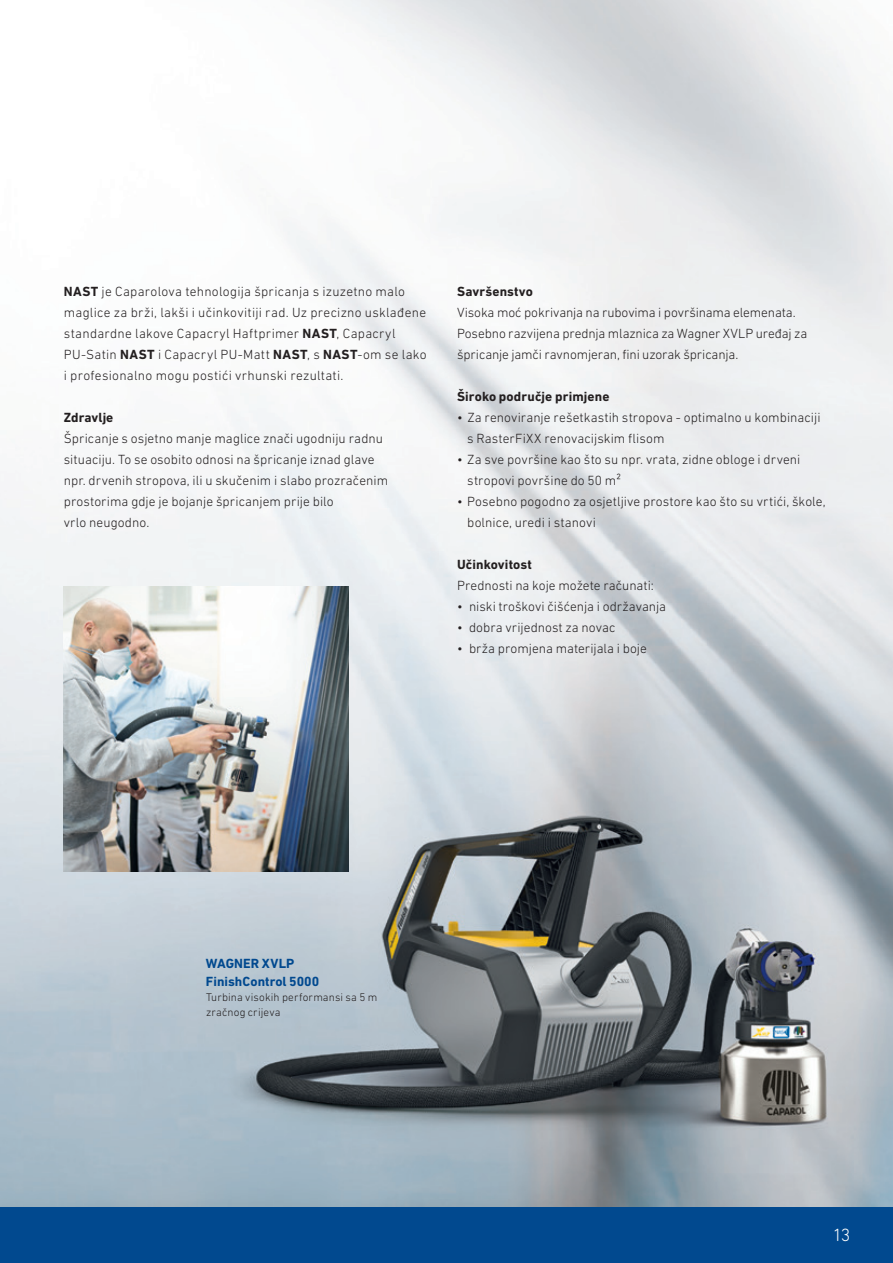
<style>
.page{position:relative;width:893px;height:1263px;background:#fff}
.page>*{position:absolute;margin:0;border:0;box-sizing:border-box;transform-origin:0 0}
.t1{font:300 18px "DIN Next Rounded LT Pro";color:#fff}
.t2{font:300 13.5px/21px "DIN Next LT Pro";letter-spacing:.005em;color:#231f20}
.t3{font:700 13.5px "DIN Next LT Pro";letter-spacing:.005em;color:#231f20}
.t4{font:300 13.5px "DIN Next LT Pro";letter-spacing:.025em;color:#231f20}
.t5{font:700 13.5px/18px "DIN Next LT Pro";letter-spacing:.005em;color:#01498f}
.t6{font:300 11.25px/15px "DIN Next LT Pro";letter-spacing:.015em;color:#231f20}
.s1{font-weight:700}
.s2{font-weight:300}
</style>
<div class="page">
<img style="left:0;top:0;width:893px;height:1208px">
<div style="left:0;top:1208px;width:893px;height:55px;background:#01498f"></div>
<img style="left:64px;top:587px;width:284px;height:284px">
<p class="t2" style="left:64px;top:281px;width:364px;text-indent:38px">je Caparolova tehnologija špricanja s izuzetno malo maglice za brži, lakši i učinkovitiji rad. Uz precizno usklađene standardne lakove Capacryl Haftprimer <span class="s1">NAST</span></p>
<p class="t3" style="left:64px;top:284px;width:10px">NAST</p>
<p class="t4" style="left:337px;top:326px;width:60px">, Capacryl</p>
<p class="t2" style="left:64px;top:344px;width:66px">PU-Satin <span class="s1">NAST</span></p>
<p class="t4" style="left:158px;top:347px;width:125px">i Capacryl PU-Matt <span class="s1">NAST</span></p>
<p class="t3" style="left:307px;top:347px;width:26px"><span class="s2">, s</span> NAST</p>
<p class="t2" style="left:357px;top:344px;width:71px">-om se lako</p>
<p class="t2" style="left:64px;top:365px;width:281px">i profesionalno mogu postići vrhunski rezultati.</p>
<p class="t3" style="left:64px;top:410px;width:51px">Zdravlje</p>
<p class="t2" style="left:64px;top:428px;width:326px">Špricanje s osjetno manje maglice znači ugodniju radnu situaciju. To se osobito odnosi na špricanje iznad glave npr. drvenih stropova, ili u skučenim i slabo prozračenim prostorima gdje je bojanje špricanjem prije bilo<br>vrlo neugodno.</p>
<p class="t3" style="left:457px;top:284px;width:77px">Savršenstvo</p>
<p class="t2" style="left:457px;top:302px;width:352px">Visoka moć pokrivanja na rubovima i površinama elemenata.<br>Posebno razvijena prednja mlaznica za Wagner XVLP uređaj za špricanje jamči ravnomjeran, fini uzorak špricanja.</p>
<p class="t3" style="left:457px;top:389px;width:154px">Široko područje primjene</p>
<p class="t2" style="left:467px;top:407px;width:355px;text-indent:-10px">• Za renoviranje rešetkastih stropova - optimalno u kombinaciji s RasterFiXX renovacijskim flisom</p>
<p class="t2" style="left:467px;top:449px;width:335px;text-indent:-10px">• Za sve površine kao što su npr. vrata, zidne obloge i drveni stropovi površine do 50 m²</p>
<p class="t2" style="left:467px;top:491px;width:360px;text-indent:-10px">• Posebno pogodno za osjetljive prostore kao što su vrtići, škole, bolnice, uredi i stanovi</p>
<p class="t3" style="left:457px;top:557px;width:76px">Učinkovitost</p>
<p class="t2" style="left:457px;top:575px;width:198px">Prednosti na koje možete računati:</p>
<p class="t2" style="left:457px;top:596px;width:211px">• niski troškovi čišćenja i održavanja</p>
<p class="t2" style="left:457px;top:617px;width:160px">• dobra vrijednost za novac</p>
<p class="t2" style="left:457px;top:638px;width:191px">• brža promjena materijala i boje</p>
<p class="t5" style="left:206px;top:954px;width:115px">Wagner XVLP<br>FinishControl 5000</p>
<p class="t6" style="left:206px;top:989px;width:173px">Turbina visokih performansi sa 5 m zračnog crijeva</p>
<h1 class="t1" style="left:833px;top:1224px;width:19px">13</h1>
</div>
